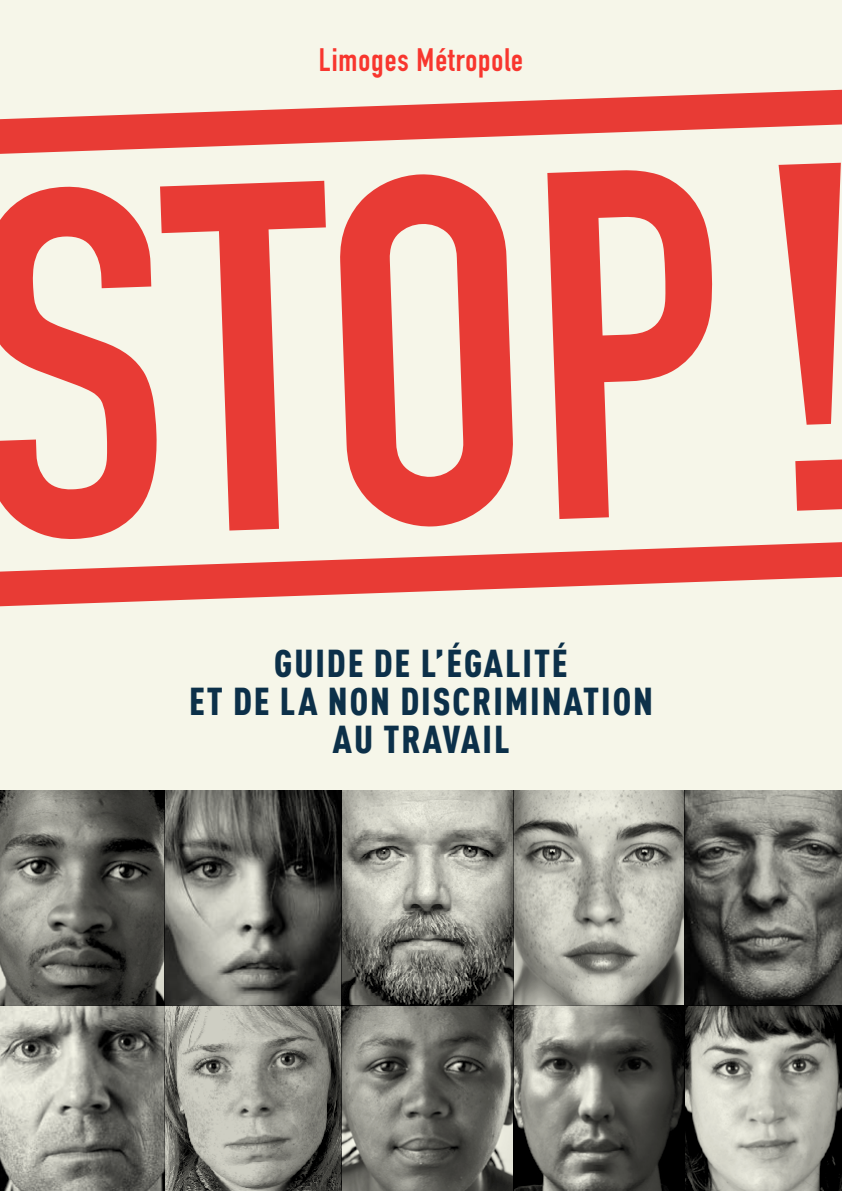
<style>
.page{position:relative;width:842px;height:1191px;background:#f6f6e9}
.page>*{position:absolute;margin:0;border:0;box-sizing:border-box;transform-origin:0 0}
.t1{font:700 486.2px "DIN Condensed";color:#e83b35}
.t2{font:38px/38px "DIN Cond Black Alternate";letter-spacing:.05em;color:#0c3049;text-align:center}
.t3{font:700 32px "DIN Condensed";letter-spacing:.03em;color:#f8362e}
</style>
<div class="page">
<img style="left:0;top:791px;width:842px;height:400px">
<svg style="left:164px;top:1005px;width:178px;height:186px;background:#8a8a82"></svg>
<svg style="left:0;top:542px;width:842px;height:64px;fill:#e83b35"></svg>
<svg style="left:0;top:90px;width:842px;height:64px;fill:#e83b35"></svg>
<p class="t3" style="left:319px;top:38px;width:206px">Limoges Métropole</p>
<h1 class="t1" style="left:-41px;top:42px;width:906px;rotate:-2deg">STOP !</h1>
<p class="t2" style="left:189px;top:643px;width:465px">GUIDE DE L’ÉGALITÉ<br>ET DE LA NON DISCRIMINATION<br>AU TRAVAIL</p>
</div>
